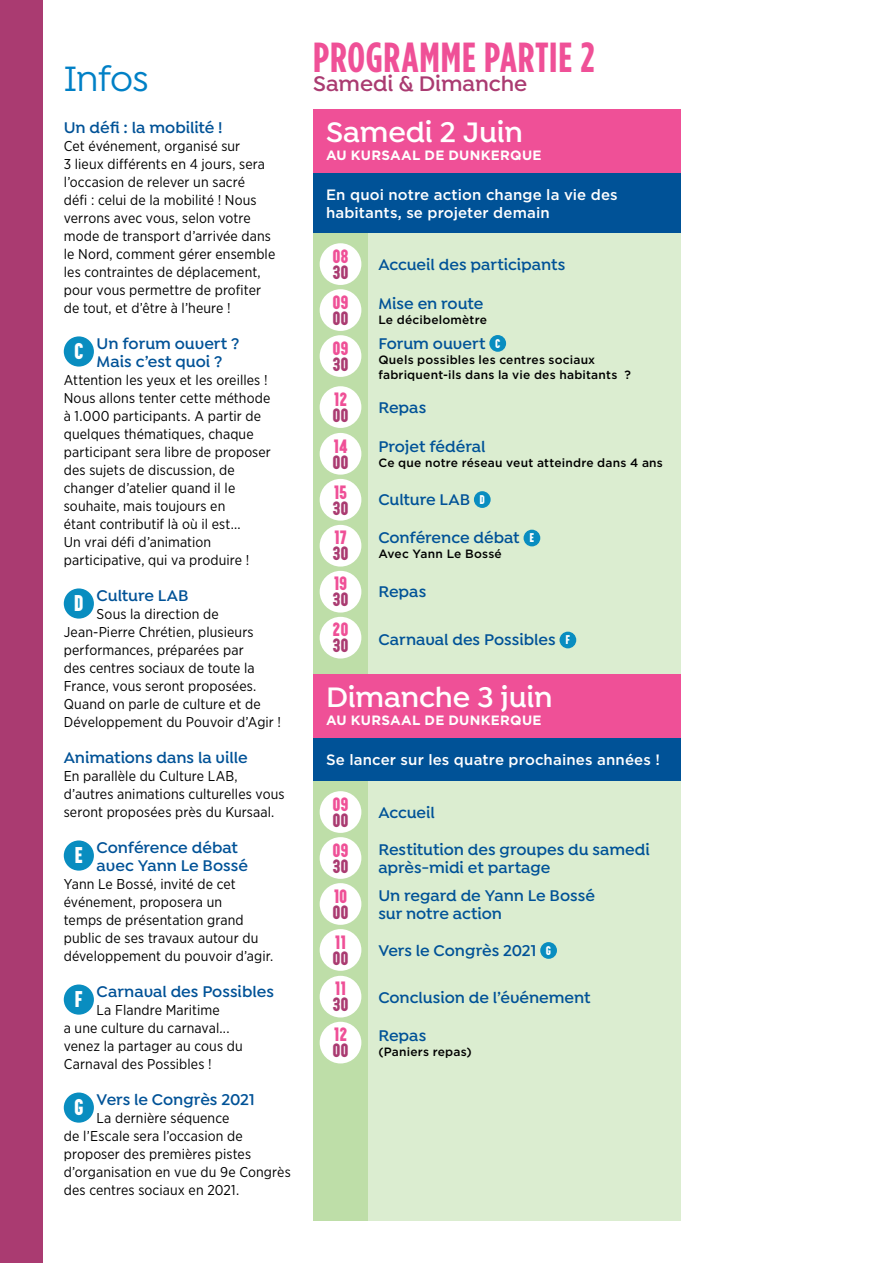
<style>
.page{position:relative;width:893px;height:1263px;background:#fff}
.page>*{position:absolute;margin:0;border:0;box-sizing:border-box;transform-origin:0 0}
.t1{font:700 42px "Gotham Condensed";letter-spacing:.02em;color:#ef5097}
.t2{font:500 37.5px "Isidora Sans Alt";letter-spacing:-.025em;color:#0080c6}
.t3{font:600 30px "Isidora Sans Alt";letter-spacing:-.01em;color:#fff}
.t4{font:22.8px "Duotone";color:#fff}
.t5{font:600 22.5px "Isidora Sans Alt";letter-spacing:-.005em;color:#aa3b71}
.t6{font:19.35px "Duotone";letter-spacing:-.005em;color:#ef5097}
.t7{font:19.35px "Duotone";color:#aa3b71}
.t8{font:600 16.5px/18px "Isidora Sans Alt";letter-spacing:-.005em;color:#005297}
.t9{font:500 15px/18px "Gotham";letter-spacing:.01em;color:#fff}
.t10{font:14.25px/18px "Gotham Narrow";letter-spacing:.01em;color:#000}
.t11{font:700 13.5px "Gotham";letter-spacing:.02em;color:#fff}
.t12{font:500 12px/15px "Gotham";letter-spacing:.015em;color:#000}
.s1{font-family:"Duotone";font-weight:400;font-size:12.6px;color:#fff}
</style>
<div class="page">
<div style="left:64px;top:336px;width:30px;height:31px;background:#098dc0;border-radius:50%"></div>
<div style="left:64px;top:588px;width:30px;height:31px;background:#098dc0;border-radius:50%"></div>
<div style="left:64px;top:840px;width:30px;height:31px;background:#098dc0;border-radius:50%"></div>
<div style="left:64px;top:984px;width:30px;height:31px;background:#098dc0;border-radius:50%"></div>
<div style="left:64px;top:1092px;width:30px;height:31px;background:#098dc0;border-radius:50%"></div>
<div style="left:313px;top:232px;width:55px;height:988px;background:#bedea8"></div>
<div style="left:368px;top:232px;width:312px;height:988px;background:#dbedd0"></div>
<div style="left:320px;top:243px;width:41px;height:42px;background:#fff;border-radius:50%"></div>
<div style="left:320px;top:525px;width:41px;height:42px;background:#fff;border-radius:50%"></div>
<div style="left:320px;top:791px;width:41px;height:42px;background:#fff;border-radius:50%"></div>
<div style="left:320px;top:289px;width:41px;height:42px;background:#fff;border-radius:50%"></div>
<div style="left:320px;top:571px;width:41px;height:41px;background:#fff;border-radius:50%"></div>
<div style="left:320px;top:837px;width:41px;height:42px;background:#fff;border-radius:50%"></div>
<div style="left:320px;top:335px;width:41px;height:42px;background:#fff;border-radius:50%"></div>
<div style="left:320px;top:617px;width:41px;height:41px;background:#fff;border-radius:50%"></div>
<div style="left:320px;top:883px;width:41px;height:42px;background:#fff;border-radius:50%"></div>
<div style="left:320px;top:386px;width:41px;height:42px;background:#fff;border-radius:50%"></div>
<div style="left:320px;top:929px;width:41px;height:42px;background:#fff;border-radius:50%"></div>
<div style="left:320px;top:433px;width:41px;height:42px;background:#fff;border-radius:50%"></div>
<div style="left:320px;top:976px;width:41px;height:41px;background:#fff;border-radius:50%"></div>
<div style="left:320px;top:479px;width:41px;height:42px;background:#fff;border-radius:50%"></div>
<div style="left:320px;top:1022px;width:41px;height:41px;background:#fff;border-radius:50%"></div>
<div style="left:313px;top:109px;width:367px;height:64px;background:#ef5097"></div>
<div style="left:313px;top:674px;width:367px;height:64px;background:#ef5097"></div>
<div style="left:313px;top:738px;width:367px;height:42px;background:#005297"></div>
<div style="left:313px;top:173px;width:367px;height:59px;background:#005297"></div>
<div style="left:524px;top:530px;width:16px;height:16px;background:#098dc0;border-radius:50%"></div>
<div style="left:489px;top:335px;width:17px;height:17px;background:#098dc0;border-radius:50%"></div>
<div style="left:559px;top:632px;width:17px;height:16px;background:#098dc0;border-radius:50%"></div>
<div style="left:540px;top:942px;width:17px;height:17px;background:#098dc0;border-radius:50%"></div>
<div style="left:474px;top:491px;width:17px;height:17px;background:#098dc0;border-radius:50%"></div>
<div style="left:0;top:0;width:43px;height:1263px;background:#aa3b71"></div>
<h2 class="t2" style="left:64px;top:58px;width:87px">Infos</h2>
<p class="t8" style="left:64px;top:118px;width:160px">Un défi : la mobilité !</p>
<p class="t10" style="left:64px;top:136px;width:213px">Cet événement, organisé sur<br>3 lieux différents en 4 jours, sera l’occasion de relever un sacré<br>défi : celui de la mobilité ! Nous verrons avec vous, selon votre mode de transport d’arrivée dans le Nord, comment gérer ensemble les contraintes de déplacement, pour vous permettre de profiter de tout, et d’être à l’heure !</p>
<h3 class="t4" style="left:74px;top:339px;width:11px">C</h3>
<p class="t8" style="left:97px;top:334px;width:144px">Un forum ouvert ?<br>Mais c’est quoi ?</p>
<p class="t10" style="left:64px;top:370px;width:209px">Attention les yeux et les oreilles !<br>Nous allons tenter cette méthode à 1.000 participants. A partir de quelques thématiques, chaque participant sera libre de proposer des sujets de discussion, de changer d’atelier quand il le souhaite, mais toujours en<br>étant contributif là où il est...<br>Un vrai défi d’animation participative, qui va produire !</p>
<h3 class="t4" style="left:74px;top:591px;width:11px">D</h3>
<p class="t8" style="left:97px;top:586px;width:93px">Culture LAB</p>
<p class="t10" style="left:64px;top:604px;width:219px;text-indent:33px">Sous la direction de<br>Jean-Pierre Chrétien, plusieurs performances, préparées par<br>des centres sociaux de toute la<br>France, vous seront proposées.<br>Quand on parle de culture et de<br>Développement du Pouvoir d’Agir !</p>
<p class="t8" style="left:64px;top:748px;width:185px">Animations dans la ville</p>
<p class="t10" style="left:64px;top:766px;width:222px">En parallèle du Culture LAB, d’autres animations culturelles vous seront proposées près du Kursaal.</p>
<h3 class="t4" style="left:75px;top:843px;width:10px">E</h3>
<p class="t8" style="left:97px;top:838px;width:153px">Conférence débat avec Yann Le Bossé</p>
<p class="t10" style="left:64px;top:874px;width:211px">Yann Le Bossé, invité de cet événement, proposera un<br>temps de présentation grand public de ses travaux autour du développement du pouvoir d’agir.</p>
<h3 class="t4" style="left:75px;top:987px;width:10px">F</h3>
<p class="t8" style="left:97px;top:982px;width:179px">Carnaval des Possibles</p>
<p class="t10" style="left:64px;top:1000px;width:180px;text-indent:33px">La Flandre Maritime<br>a une culture du carnaval... venez la partager au cous du<br>Carnaval des Possibles !</p>
<h3 class="t4" style="left:74px;top:1095px;width:11px">G</h3>
<p class="t8" style="left:97px;top:1090px;width:160px">Vers le Congrès 2021</p>
<p class="t10" style="left:64px;top:1108px;width:228px;text-indent:33px">La dernière séquence<br>de l’Escale sera l’occasion de proposer des premières pistes d’organisation en vue du 9e Congrès des centres sociaux en 2021.</p>
<h1 class="t1" style="left:313px;top:33px;width:283px">PROGRAMME PARTIE 2</h1>
<h3 class="t5" style="left:313px;top:71px;width:215px">Samedi &amp; Dimanche</h3>
<h3 class="t3" style="left:326px;top:114px;width:198px">Samedi 2 Juin</h3>
<p class="t11" style="left:326px;top:147px;width:217px">AU KURSAAL DE DUNKERQUE</p>
<p class="t9" style="left:326px;top:185px;width:293px">En quoi notre action change la vie des habitants, se projeter demain</p>
<h3 class="t6" style="left:332px;top:246px;width:18px">08</h3>
<h3 class="t7" style="left:332px;top:262px;width:18px">30</h3>
<p class="t8" style="left:378px;top:255px;width:189px">Accueil des participants</p>
<h3 class="t6" style="left:332px;top:292px;width:18px">09</h3>
<h3 class="t7" style="left:332px;top:308px;width:18px">00</h3>
<h3 class="t6" style="left:332px;top:338px;width:18px">09</h3>
<h3 class="t7" style="left:332px;top:354px;width:18px">30</h3>
<h3 class="t6" style="left:334px;top:389px;width:15px">12</h3>
<h3 class="t7" style="left:332px;top:405px;width:18px">00</h3>
<h3 class="t6" style="left:333px;top:435px;width:16px">14</h3>
<h3 class="t7" style="left:332px;top:451px;width:18px">00</h3>
<h3 class="t6" style="left:334px;top:481px;width:15px">15</h3>
<h3 class="t7" style="left:332px;top:497px;width:18px">30</h3>
<h3 class="t6" style="left:334px;top:527px;width:14px">17</h3>
<h3 class="t7" style="left:332px;top:543px;width:18px">30</h3>
<h3 class="t6" style="left:334px;top:573px;width:15px">19</h3>
<h3 class="t7" style="left:332px;top:589px;width:18px">30</h3>
<h3 class="t6" style="left:332px;top:619px;width:18px">20</h3>
<h3 class="t7" style="left:332px;top:635px;width:18px">30</h3>
<p class="t8" style="left:378px;top:294px;width:106px">Mise en route</p>
<p class="t12" style="left:378px;top:312px;width:110px">Le décibelomètre</p>
<p class="t8" style="left:378px;top:334px;width:124px">Forum ouvert <span class="s1">C</span></p>
<p class="t12" style="left:378px;top:352px;width:254px">Quels possibles les centres sociaux fabriquent-ils dans la vie des habitants ?</p>
<p class="t8" style="left:378px;top:398px;width:50px">Repas</p>
<p class="t8" style="left:378px;top:437px;width:109px">Projet fédéral</p>
<p class="t12" style="left:378px;top:455px;width:286px">Ce que notre réseau veut atteindre dans 4 ans</p>
<p class="t8" style="left:378px;top:490px;width:108px">Culture LAB <span class="s1">D</span></p>
<p class="t8" style="left:378px;top:529px;width:157px">Conférence débat <span class="s1">E</span></p>
<p class="t12" style="left:378px;top:546px;width:125px">Avec Yann Le Bossé</p>
<p class="t8" style="left:378px;top:583px;width:50px">Repas</p>
<p class="t8" style="left:378px;top:631px;width:193px">Carnaval des Possibles <span class="s1">F</span></p>
<h3 class="t3" style="left:326px;top:679px;width:228px">Dimanche 3 juin</h3>
<p class="t11" style="left:326px;top:712px;width:217px">AU KURSAAL DE DUNKERQUE</p>
<p class="t9" style="left:326px;top:751px;width:335px">Se lancer sur les quatre prochaines années !</p>
<h3 class="t6" style="left:332px;top:794px;width:18px">09</h3>
<h3 class="t7" style="left:332px;top:810px;width:18px">00</h3>
<h3 class="t6" style="left:332px;top:840px;width:18px">09</h3>
<h3 class="t7" style="left:332px;top:856px;width:18px">30</h3>
<h3 class="t6" style="left:334px;top:886px;width:15px">10</h3>
<h3 class="t7" style="left:332px;top:902px;width:18px">00</h3>
<h3 class="t6" style="left:335px;top:932px;width:13px">11</h3>
<h3 class="t7" style="left:332px;top:948px;width:18px">00</h3>
<h3 class="t6" style="left:335px;top:978px;width:13px">11</h3>
<h3 class="t7" style="left:332px;top:994px;width:18px">30</h3>
<h3 class="t6" style="left:334px;top:1024px;width:15px">12</h3>
<h3 class="t7" style="left:332px;top:1040px;width:18px">00</h3>
<p class="t8" style="left:378px;top:804px;width:58px">Accueil</p>
<p class="t8" style="left:378px;top:841px;width:273px">Restitution des groupes du samedi après-midi et partage</p>
<p class="t8" style="left:378px;top:887px;width:218px">Un regard de Yann Le Bossé sur notre action</p>
<p class="t8" style="left:378px;top:941px;width:174px">Vers le Congrès 2021 <span class="s1">G</span></p>
<p class="t8" style="left:378px;top:988px;width:214px">Conclusion de l’événement</p>
<p class="t8" style="left:378px;top:1026px;width:50px">Repas</p>
<p class="t12" style="left:378px;top:1044px;width:95px">(Paniers repas)</p>
</div>
